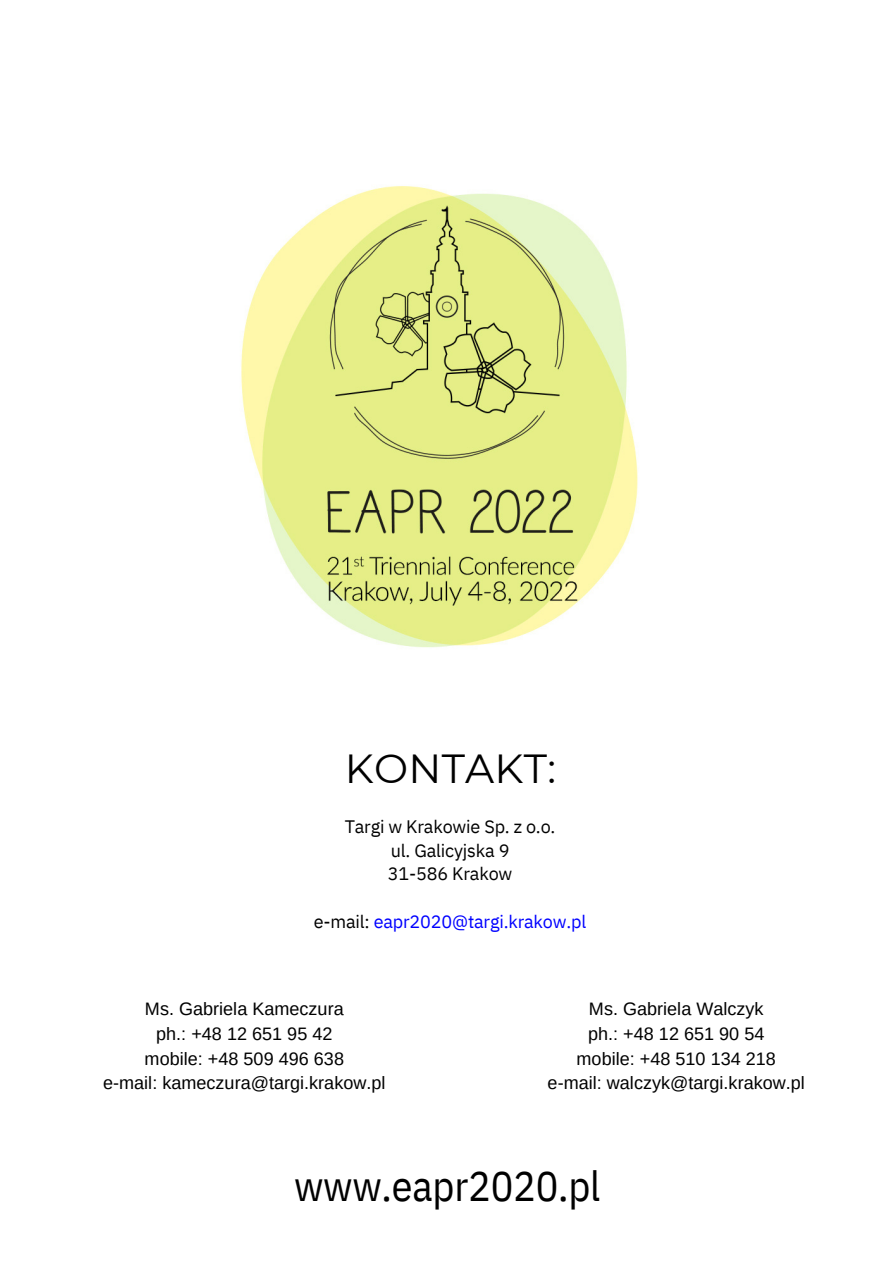
<style>
.page{position:relative;width:894px;height:1264px;background:#fff}
.page>*{position:absolute;margin:0;border:0;box-sizing:border-box;transform-origin:0 0}
.t1{font:42px "IBM Plex Sans Cond";letter-spacing:-.005em;color:#000}
.t2{font:40.5px "Montserrat";letter-spacing:.005em;color:#000}
.t3{font:18px "Arimo";color:#000}
.t4{font:18px "IBM Plex Sans";letter-spacing:-.01em;color:#000}
.t5{font:18px "IBM Plex Sans";letter-spacing:-.01em;color:#00f}
.s1{color:#000}
</style>
<div class="page">
<img style="left:241px;top:186px;width:397px;height:462px">
<p class="t2" style="left:345px;top:744px;width:212px">KONTAKT:</p>
<p class="t4" style="left:344px;top:814px;width:212px">Targi w Krakowie Sp. z o.o.</p>
<p class="t4" style="left:390px;top:838px;width:120px">ul. Galicyjska 9</p>
<p class="t4" style="left:387px;top:862px;width:126px">31-586 Krakow</p>
<p class="t5" style="left:314px;top:909px;width:274px"><span class="s1">e-mail:</span> eapr2020@targi.krakow.pl</p>
<p class="t3" style="left:145px;top:998px;width:200px">Ms. Gabriela Kameczura</p>
<p class="t3" style="left:156px;top:1023px;width:178px">ph.: +48 12 651 95 42</p>
<p class="t3" style="left:145px;top:1048px;width:201px">mobile: +48 509 496 638</p>
<p class="t3" style="left:103px;top:1073px;width:284px">e-mail: kameczura@targi.krakow.pl</p>
<p class="t3" style="left:588px;top:998px;width:176px">Ms. Gabriela Walczyk</p>
<p class="t3" style="left:588px;top:1023px;width:178px">ph.: +48 12 651 90 54</p>
<p class="t3" style="left:576px;top:1048px;width:201px">mobile: +48 510 134 218</p>
<p class="t3" style="left:547px;top:1073px;width:259px">e-mail: walczyk@targi.krakow.pl</p>
<p class="t1" style="left:294px;top:1158px;width:308px">www.eapr2020.pl</p>
</div>
